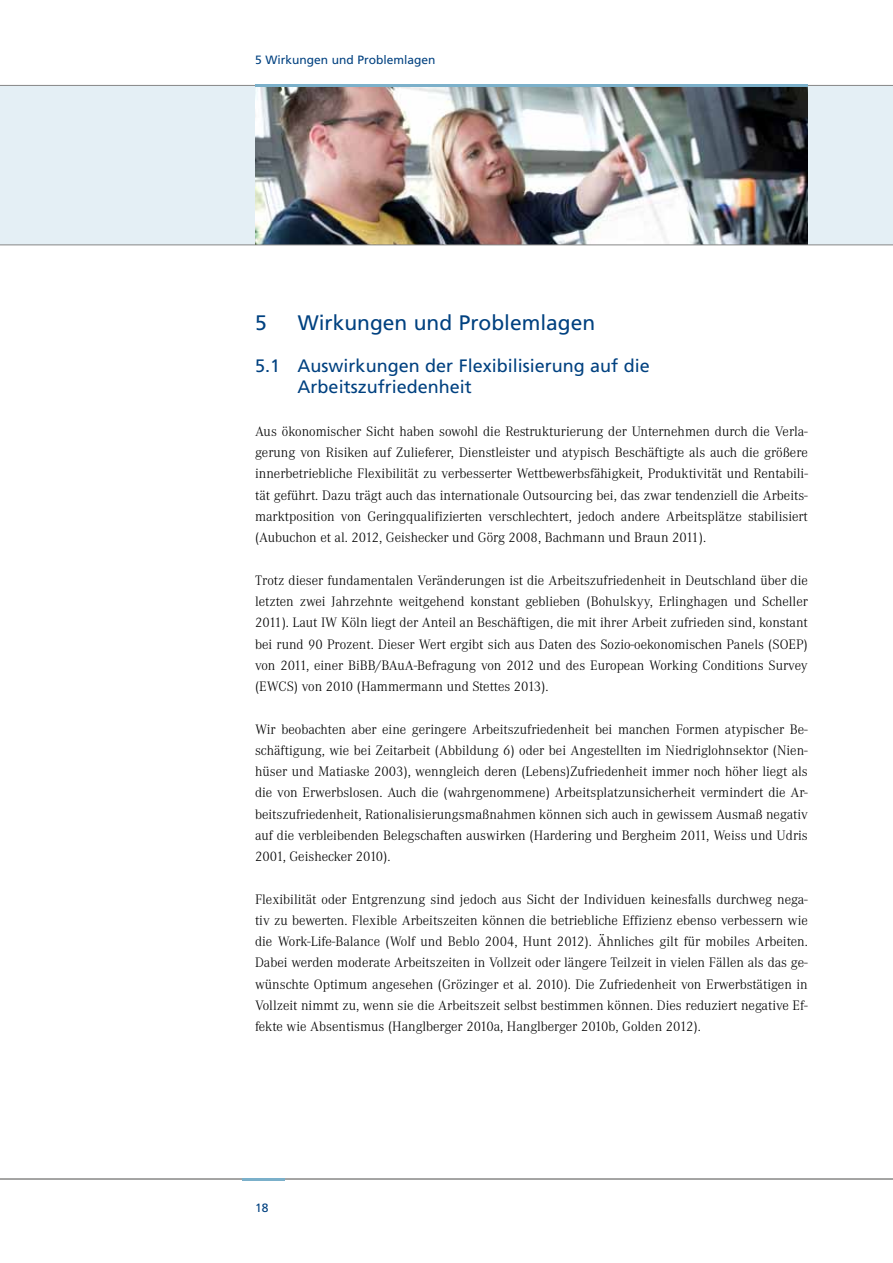
<style>
.page{position:relative;width:893px;height:1263px;background:#fff}
.page>*{position:absolute;margin:0;border:0;box-sizing:border-box;transform-origin:0 0}
.t1{font:21px "Frutiger LT Com";color:#004180}
.t2{font:18px/21.3px "Frutiger LT Com";color:#004180}
.t3{font:300 14.25px/21.3px "Corporate A";color:#000;text-align:justify}
.t4{font:12px "Frutiger LT Com";color:#004180}
</style>
<div class="page">
<hr style="left:0;top:1178px;width:893px;height:1px;background:#878786">
<div style="left:0;top:85px;width:893px;height:159px;background:#e4eff5"></div>
<img style="left:255px;top:86px;width:553px;height:158px">
<hr style="left:0;top:85px;width:893px;height:1px;background:#878786">
<hr style="left:242px;top:1178px;width:43px;height:2px;background:#7bb0ca">
<hr style="left:0;top:244px;width:893px;height:1px;background:#878786">
<hr style="left:255px;top:84px;width:553px;height:2px;background:#7bb0ca">
<p class="t4" style="left:255px;top:53px;width:182px">5 Wirkungen und Problemlagen</p>
<h1 class="t1" style="left:255px;top:310px;width:13px">5</h1>
<h1 class="t1" style="left:298px;top:310px;width:299px">Wirkungen und Problemlagen</h1>
<p class="t2" style="left:298px;top:355px;width:354px;text-indent:-43px">5.1 Auswirkungen der Flexibilisierung auf die<br>Arbeitszufriedenheit</p>
<p class="t3" style="left:255px;top:421px;width:554px">Aus ökonomischer Sicht haben sowohl die Restrukturierung der Unternehmen durch die Verla&shy;gerung von Risiken auf Zulieferer, Dienstleister und atypisch Beschäftigte als auch die größere innerbetriebliche Flexibilität zu verbesserter Wettbewerbsfähigkeit, Produktivität und Rentabili&shy;tät geführt. Dazu trägt auch das internationale Outsourcing bei, das zwar tendenziell die Arbeits&shy;marktposition von Geringqualifizierten verschlechtert, jedoch andere Arbeitsplätze stabilisiert (Aubuchon et al. 2012, Geishecker und Görg 2008, Bachmann und Braun 2011).</p>
<p class="t3" style="left:255px;top:570px;width:554px">Trotz dieser fundamentalen Veränderungen ist die Arbeitszufriedenheit in Deutschland über die letzten zwei Jahrzehnte weitgehend konstant geblieben (Bohulskyy, Erlinghagen und Scheller 2011). Laut IW Köln liegt der Anteil an Beschäftigen, die mit ihrer Arbeit zufrieden sind, konstant bei rund 90 Prozent. Dieser Wert ergibt sich aus Daten des Sozio-oekonomischen Panels (SOEP) von 2011, einer BiBB/BAuA-Befragung von 2012 und des European Working Conditions Survey (EWCS) von 2010 (Hammermann und Stettes 2013).</p>
<p class="t3" style="left:255px;top:718px;width:554px">Wir beobachten aber eine geringere Arbeitszufriedenheit bei manchen Formen atypischer Be&shy;schäftigung, wie bei Zeitarbeit (Abbildung 6) oder bei Angestellten im Niedriglohnsektor (Nien&shy;hüser und Matiaske 2003), wenngleich deren (Lebens)Zufriedenheit immer noch höher liegt als die von Erwerbslosen. Auch die (wahrgenommene) Arbeitsplatzunsicherheit vermindert die Ar&shy;beitszufriedenheit, Rationalisierungsmaßnahmen können sich auch in gewissem Ausmaß negativ auf die verbleibenden Belegschaften auswirken (Hardering und Bergheim 2011, Weiss und Udris 2001, Geishecker 2010).</p>
<p class="t3" style="left:255px;top:889px;width:554px">Flexibilität oder Entgrenzung sind jedoch aus Sicht der Individuen keinesfalls durchweg nega&shy;tiv zu bewerten. Flexible Arbeitszeiten können die betriebliche Effizienz ebenso verbessern wie die Work-Life-Balance (Wolf und Beblo 2004, Hunt 2012). Ähnliches gilt für mobiles Arbeiten.<br>Dabei werden moderate Arbeitszeiten in Vollzeit oder längere Teilzeit in vielen Fällen als das ge&shy;wünschte Optimum angesehen (Grözinger et al. 2010). Die Zufriedenheit von Erwerbstätigen in Vollzeit nimmt zu, wenn sie die Arbeitszeit selbst bestimmen können. Dies reduziert negative Ef&shy;fekte wie Absentismus (Hanglberger 2010a, Hanglberger 2010b, Golden 2012).</p>
<p class="t4" style="left:255px;top:1201px;width:15px">18</p>
</div>
